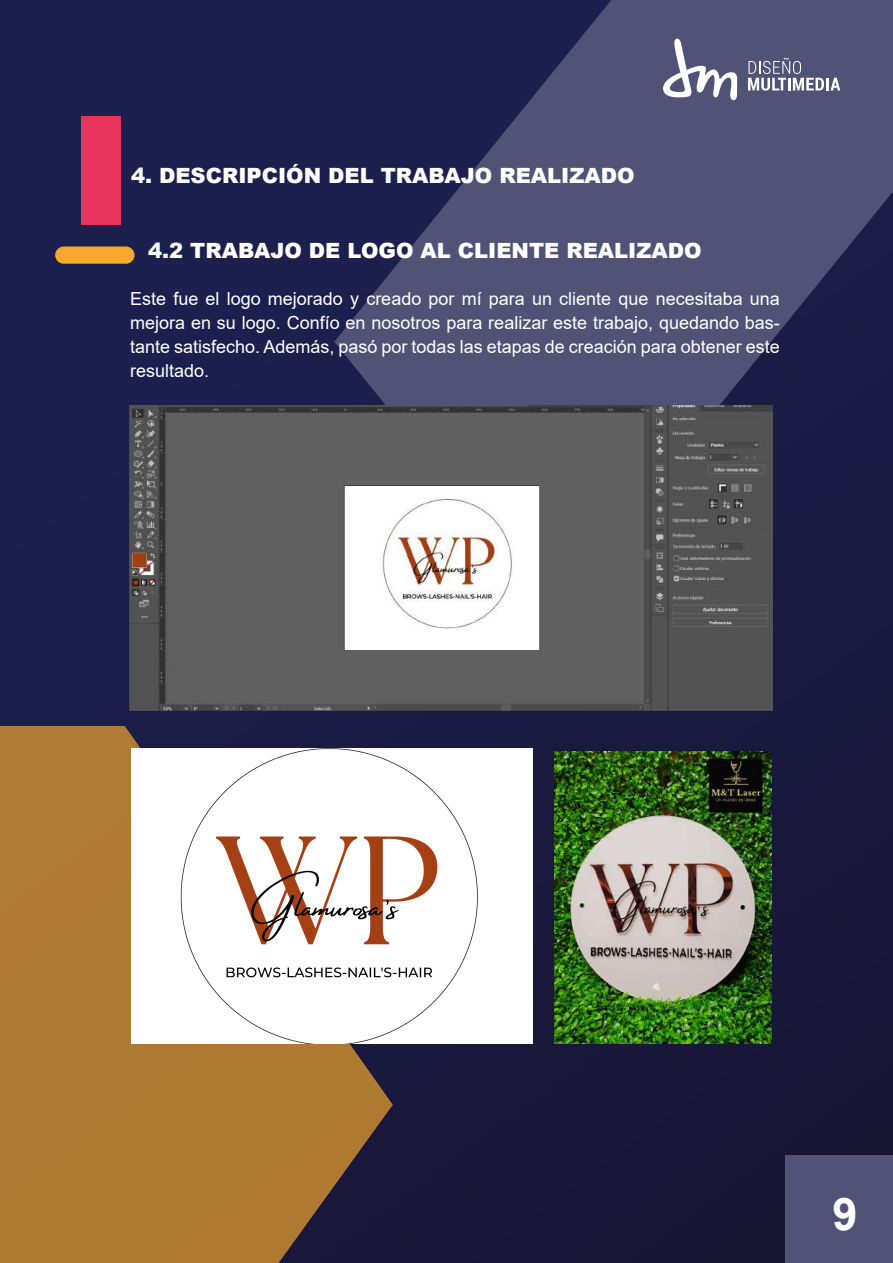
<style>
.page{position:relative;width:893px;height:1263px;background:#fff}
.page>*{position:absolute;margin:0;border:0;box-sizing:border-box;transform-origin:0 0}
.t1{font:700 45px "Arial";color:#fff}
.t2{font:900 21px "Arial";color:#fff}
.t3{font:18px/24px "Arial";color:#fff;text-align:justify}
</style>
<div class="page">
<div style="left:0;top:0;width:893px;height:1263px;background:linear-gradient(to right,#1d2251,#191633)"></div>
<div style="left:81px;top:116px;width:40px;height:109px;background:#e8345c"></div>
<svg style="left:334px;top:0;width:559px;height:611px;background:#3c3e64"></svg>
<svg style="left:748px;top:58px;width:92px;height:33px"></svg>
<svg style="left:663px;top:39px;width:74px;height:61px"></svg>
<svg style="left:0;top:726px;width:393px;height:537px;background:#9d6e34"></svg>
<div style="left:785px;top:1155px;width:108px;height:108px;background:#515376"></div>
<div style="left:55px;top:246px;width:80px;height:18px;background:#f7a82d;border-radius:9px"></div>
<img style="left:129px;top:406px;width:643px;height:304px">
<img style="left:131px;top:749px;width:401px;height:295px">
<img style="left:554px;top:751px;width:217px;height:292px">
<p class="t2" style="left:131px;top:161px;width:505px">4. DESCRIPCIÓN DEL TRABAJO REALIZADO</p>
<p class="t2" style="left:148px;top:235px;width:555px">4.2 TRABAJO DE LOGO AL CLIENTE REALIZADO</p>
<p class="t3" style="left:130px;top:286px;width:651px">Este fue el logo mejorado y creado por mí para un cliente que necesitaba una mejora en su logo. Confío en nosotros para realizar este trabajo, quedando bas&shy;tante satisfecho. Además, pasó por todas las etapas de creación para obtener este resultado.</p>
<h1 class="t1" style="left:833px;top:1182px;width:27px">9</h1>
</div>
